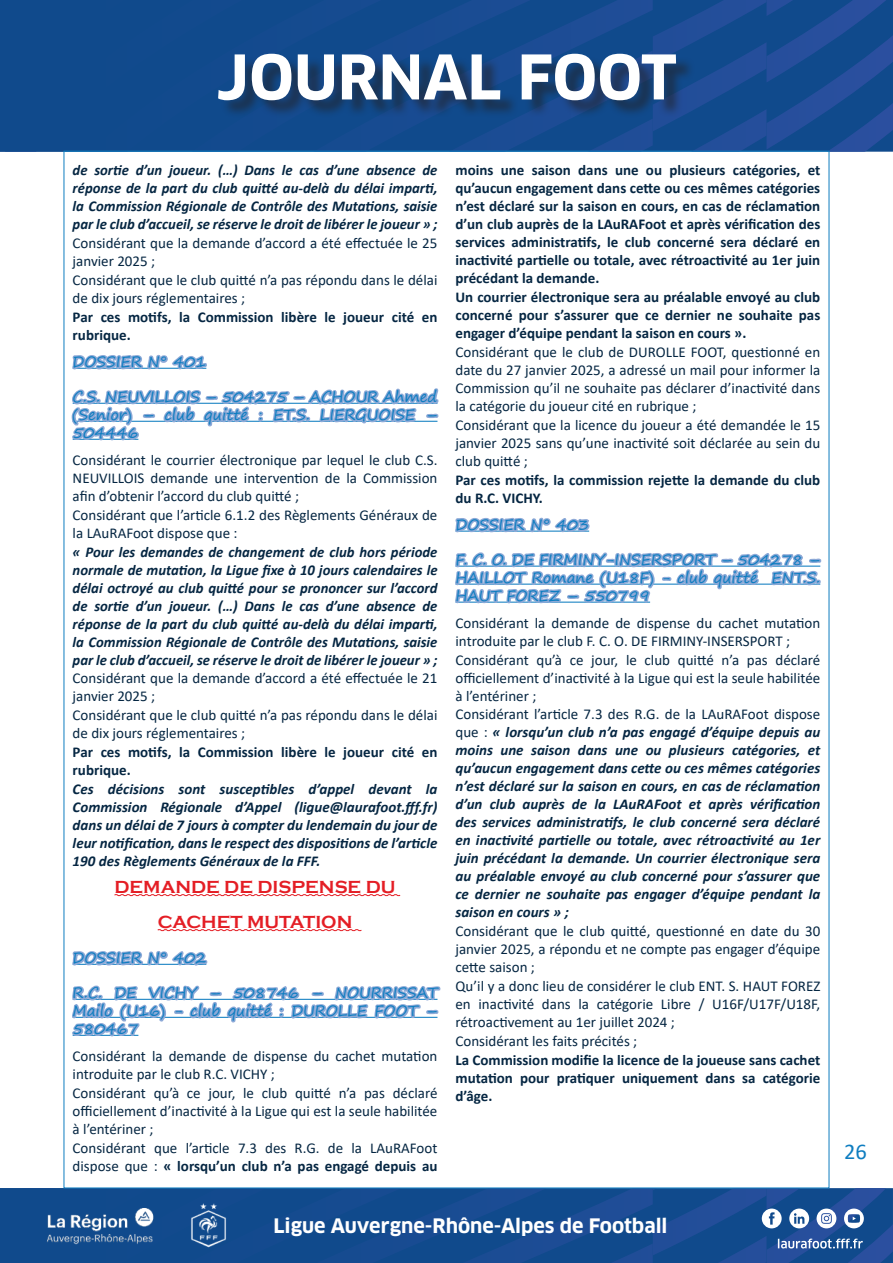
<style>
.page{position:relative;width:893px;height:1263px;background:#fff}
.page>*{position:absolute;margin:0;border:0;box-sizing:border-box;transform-origin:0 0}
.t1{font:700 60px "Clan OT";color:#fff}
.t2{font:22.5px "Calibri";color:#0e7dc0}
.t3{font:700 19.5px "Clan OT";color:#fff}
.t4{font:700 18px/35px "Copperplate Gothic";color:#e41e25;text-align:center}
.t5{font:italic 700 15px/18.1px "Calibri";color:#052642;text-align:justify}
.t6{font:15px/18.3px "Calibri";color:#052642}
.t7{font:700 15px/18.1px "Calibri";color:#052642}
.t8{font:15px/18px "Segoe Print";color:#0e7dc0;text-align:justify}
.s1{font-weight:700}
.s2{font-weight:400;font-style:normal}
</style>
<div class="page">
<svg style="left:0;top:0;width:893px;height:152px;background:#144b8f"></svg>
<svg style="left:0;top:1188px;width:893px;height:75px;background:#1c5193"></svg>
<div style="left:221px;top:56px;width:474px;height:62px;background:#231f20;opacity:.56"></div>
<svg style="left:114px;top:894px;width:287px;height:2px"></svg>
<svg style="left:71px;top:354px;width:368px;height:87px"></svg>
<svg style="left:72px;top:929px;width:369px;height:108px"></svg>
<svg style="left:455px;top:517px;width:367px;height:87px"></svg>
<h1 class="t1" style="left:216px;top:42px;width:462px">JOURNAL FOOT</h1>
<p class="t5" style="left:73px;top:161px;width:366px">de sortie d’un joueur. (…) Dans le cas d’une absence de réponse de la part du club quitté au-delà du délai imparti, la Commission Régionale de Contrôle des Mutations, saisie par le club d’accueil, se réserve le droit de libérer le joueur » ;</p>
<p class="t6" style="left:73px;top:234px;width:366px">Considérant que la demande d’accord a été effectuée le 25 janvier 2025 ;<br>Considérant que le club quitté n’a pas répondu dans le délai de dix jours réglementaires ;</p>
<p class="t7" style="left:73px;top:308px;width:366px">Par ces motifs, la Commission libère le joueur cité en rubrique.</p>
<p class="t8" style="left:73px;top:353px;width:135px">DOSSIER N° 401</p>
<p class="t8" style="left:73px;top:388px;width:366px">C.S. NEUVILLOIS – 504275 – ACHOUR Ahmed (Senior) – club quitté : ET.S. LIERGUOISE – 504446</p>
<p class="t6" style="left:73px;top:450px;width:366px">Considérant le courrier électronique par lequel le club C.S.<br>NEUVILLOIS demande une intervention de la Commission afin d’obtenir l’accord du club quitté ;<br>Considérant que l’article 6.1.2 des Règlements Généraux de la LAuRAFoot dispose que :</p>
<p class="t5" style="left:73px;top:542px;width:366px">« Pour les demandes de changement de club hors période normale de mutation, la Ligue fixe à 10 jours calendaires le délai octroyé au club quitté pour se prononcer sur l’accord de sortie d’un joueur. (…) Dans le cas d’une absence de réponse de la part du club quitté au-delà du délai imparti, la Commission Régionale de Contrôle des Mutations, saisie par le club d’accueil, se réserve le droit de libérer le joueur » ;</p>
<p class="t6" style="left:73px;top:669px;width:366px">Considérant que la demande d’accord a été effectuée le 21 janvier 2025 ;<br>Considérant que le club quitté n’a pas répondu dans le délai de dix jours réglementaires ;</p>
<p class="t7" style="left:73px;top:743px;width:366px">Par ces motifs, la Commission libère le joueur cité en rubrique.</p>
<p class="t5" style="left:73px;top:779px;width:366px">Ces décisions sont susceptibles d’appel devant la Commission Régionale d’Appel (ligue@laurafoot.fff.fr) dans un délai de 7 jours à compter du lendemain du jour de leur notification, dans le respect des dispositions de l’article 190 des Règlements Généraux de la FFF.</p>
<p class="t4" style="left:115px;top:870px;width:283px">DEMANDE DE DISPENSE DU<br>CACHET MUTATION</p>
<p class="t8" style="left:73px;top:949px;width:135px">DOSSIER N° 402</p>
<p class="t8" style="left:73px;top:984px;width:366px">R.C. DE VICHY – 508746 – NOURRISSAT Mailo (U16) - club quitté : DUROLLE FOOT – 580467</p>
<p class="t6" style="left:73px;top:1046px;width:366px">Considérant la demande de dispense du cachet mutation introduite par le club R.C. VICHY ;<br>Considérant qu’à ce jour, le club quitté n’a pas déclaré officiellement d’inactivité à la Ligue qui est la seule habilitée à l’entériner ;<br>Considérant que l’article 7.3 des R.G. de la LAuRAFoot dispose que : <span class="s1">« lorsqu’un club n’a pas engagé depuis au</span></p>
<p class="t7" style="left:455px;top:161px;width:366px">moins une saison dans une ou plusieurs catégories, et qu’aucun engagement dans cette ou ces mêmes catégories n’est déclaré sur la saison en cours, en cas de réclamation d’un club auprès de la LAuRAFoot et après vérification des services administratifs, le club concerné sera déclaré en inactivité partielle ou totale, avec rétroactivité au 1er juin précédant la demande.<br>Un courrier électronique sera au préalable envoyé au club concerné pour s’assurer que ce dernier ne souhaite pas engager d’équipe pendant la saison en cours ».</p>
<p class="t6" style="left:455px;top:343px;width:366px">Considérant que le club de DUROLLE FOOT, questionné en date du 27 janvier 2025, a adressé un mail pour informer la Commission qu’il ne souhaite pas déclarer d’inactivité dans la catégorie du joueur cité en rubrique ;<br>Considérant que la licence du joueur a été demandée le 15 janvier 2025 sans qu’une inactivité soit déclarée au sein du club quitté ;</p>
<p class="t7" style="left:455px;top:471px;width:366px">Par ces motifs, la commission rejette la demande du club du R.C. VICHY.</p>
<p class="t8" style="left:455px;top:515px;width:135px">DOSSIER N° 403</p>
<p class="t8" style="left:455px;top:550px;width:366px">F. C. O. DE FIRMINY-INSERSPORT – 504278 – HAILLOT Romane (U18F) - club quitté ENT.S.<br>HAUT FOREZ – 550799</p>
<p class="t5" style="left:455px;top:613px;width:366px;text-align:left"><span class="s2">Considérant la demande de dispense du cachet mutation introduite par le club F. C. O. DE FIRMINY-INSERSPORT ; Considérant qu’à ce jour, le club quitté n’a pas déclaré officiellement d’inactivité à la Ligue qui est la seule habilitée à l’entériner ;<br>Considérant l’article 7.3 des R.G. de la LAuRAFoot dispose que :</span> « lorsqu’un club n’a pas engagé d’équipe depuis au moins une saison dans une ou plusieurs catégories, et qu’aucun engagement dans cette ou ces mêmes catégories n’est déclaré sur la saison en cours, en cas de réclamation d’un club auprès de la LAuRAFoot et après vérification des services administratifs, le club concerné sera déclaré en inactivité partielle ou totale, avec rétroactivité au 1er juin précédant la demande. Un courrier électronique sera au préalable envoyé au club concerné pour s’assurer que ce dernier ne souhaite pas engager d’équipe pendant la saison en cours » ;</p>
<p class="t6" style="left:455px;top:922px;width:366px">Considérant que le club quitté, questionné en date du 30 janvier 2025, a répondu et ne compte pas engager d’équipe cette saison ;<br>Qu’il y a donc lieu de considérer le club ENT. S. HAUT FOREZ en inactivité dans la catégorie Libre / U16F/U17F/U18F, rétroactivement au 1er juillet 2024 ;<br>Considérant les faits précités ;</p>
<p class="t7" style="left:455px;top:1051px;width:366px;text-align:justify">La Commission modifie la licence de la joueuse sans cachet mutation pour pratiquer uniquement dans sa catégorie d’âge.</p>
<h3 class="t3" style="left:273px;top:1214px;width:396px">Ligue Auvergne-Rhône-Alpes de Football</h3>
<h2 class="t2" style="left:844px;top:1135px;width:24px">26</h2>
</div>
